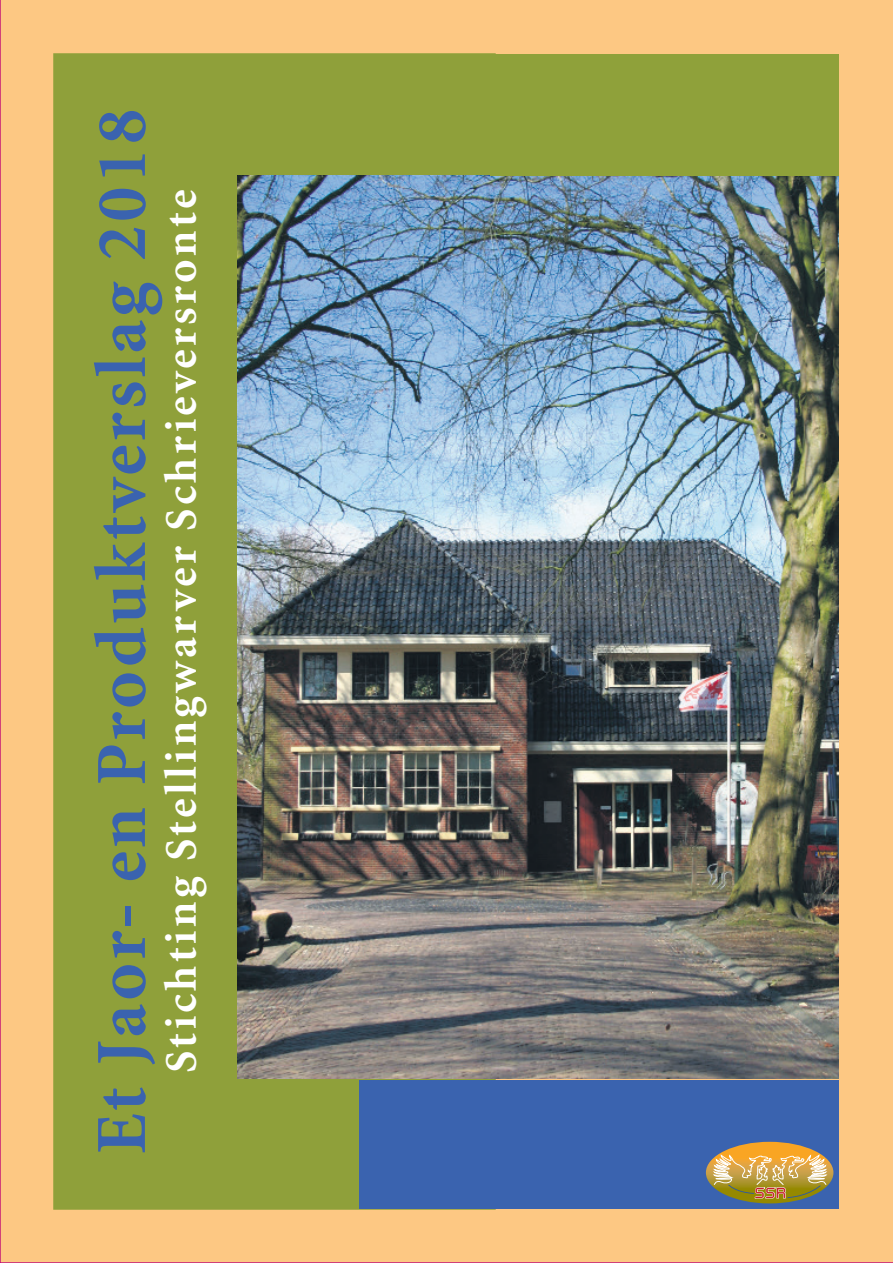
<style>
.page{position:relative;width:893px;height:1263px;background:#fdc883}
.page>*{position:absolute;margin:0;border:0;box-sizing:border-box;transform-origin:0 0}
.t1{font:700 72px "Minion";letter-spacing:.05em;color:#3a63af}
.t2{font:700 45px "Minion";letter-spacing:.075em;color:#fff}
.t3{font:14.4px "Russell Square";color:#c7202b;scale:1.07 1}
</style>
<div class="page">
<div style="left:54px;top:54px;width:441px;height:1155px;background:#8fa03a"></div>
<img style="left:237px;top:176px;width:602px;height:902px">
<div style="left:527px;top:54px;width:312px;height:122px;background:#8fa13a"></div>
<div style="left:359px;top:1080px;width:480px;height:129px;background:#3a63af"></div>
<svg style="left:706px;top:1142px;width:127px;height:61px"></svg>
<div style="left:490px;top:54px;width:98px;height:121px;background:#8fa13a"></div>
<h1 class="t1" style="left:85px;top:1154px;width:1047px;rotate:-90deg">Et Jaor- en Produktverslag 2018</h1>
<p class="t2" style="left:159px;top:1073px;width:885px;rotate:-90deg">Stichting Stellingwarver Schrieversronte</p>
<p class="t3" style="left:754px;top:1184px;width:31px">SSR</p>
</div>
